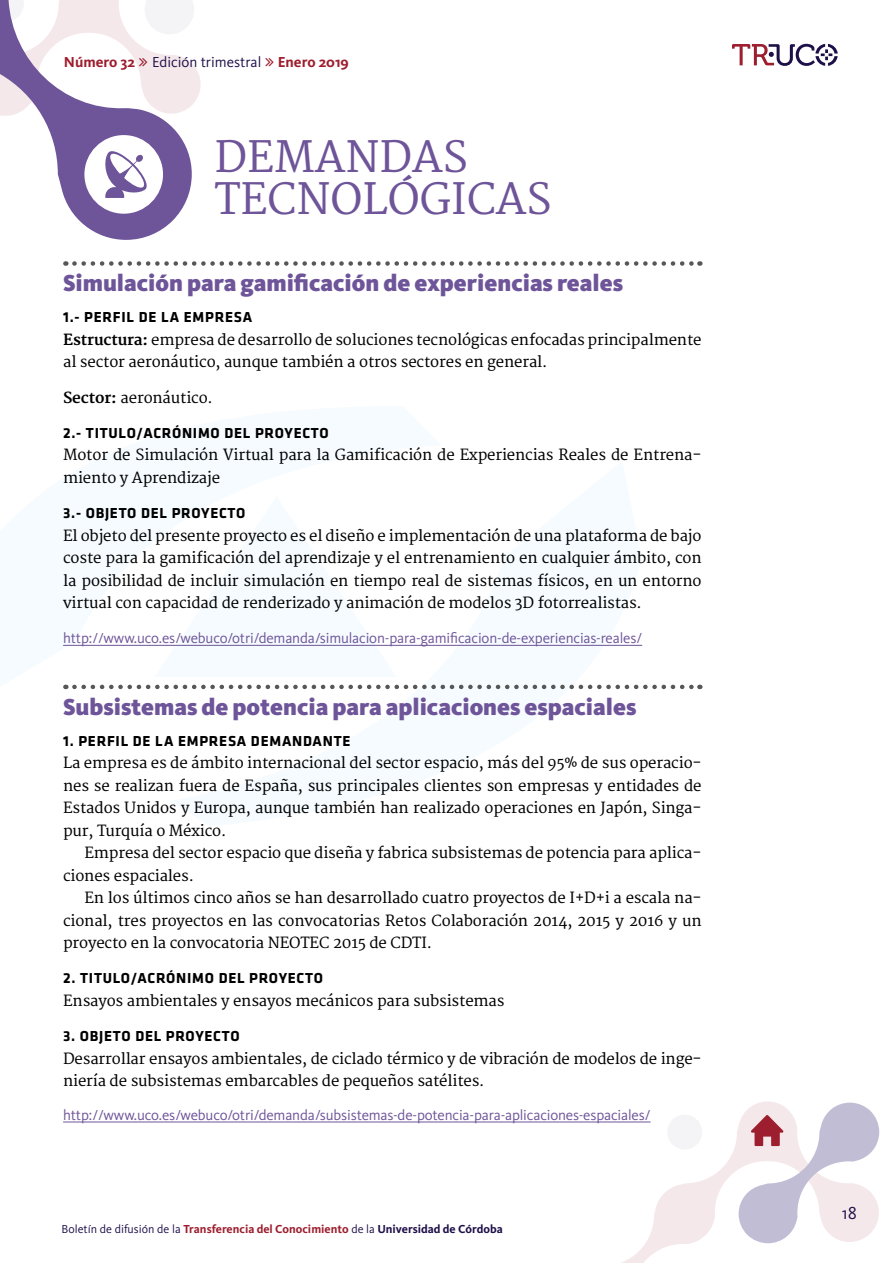
<style>
.page{position:relative;width:893px;height:1263px;background:#fff}
.page>*{position:absolute;margin:0;border:0;box-sizing:border-box;transform-origin:0 0}
.t1{font:42px/42px "Merriweather";color:#6e5499}
.t2{font:900 24px "Kievit OT";color:#6e5499}
.t3{font:18px "Kievit OT";color:#1e0f49}
.t4{font:15px/22.5px "Merriweather";letter-spacing:-.01em;color:#000}
.t5{font:15px "Kievit OT";letter-spacing:-.01em;color:#6e5499}
.t6{font:700 15px "Klavika";letter-spacing:.05em;color:#000}
.t7{font:700 15px "Kievit OT";color:#9d1e2e}
.t8{font:700 12px "Kievit OT";color:#9d1e2e}
.s1{font-weight:400;color:#1e0f49}
.s2{font-weight:700}
.s3{color:#1e0f49}
</style>
<div class="page">
<svg style="left:573px;top:1101px;width:198px;height:162px"></svg>
<svg style="left:732px;top:44px;width:106px;height:22px"></svg>
<svg style="left:64px;top:198px;width:124px;height:42px;fill:#6e5499"></svg>
<div style="left:84px;top:135px;width:79px;height:79px;background:#fff;border-radius:50%"></div>
<svg style="left:74px;top:261px;width:626px;height:5px"></svg>
<hr style="left:63px;top:645px;width:579px;height:1px;background:#6e5499">
<svg style="left:74px;top:685px;width:626px;height:4px"></svg>
<hr style="left:63px;top:1122px;width:587px;height:1px;background:#6e5499">
<svg style="left:739px;top:1102px;width:140px;height:141px"></svg>
<svg style="left:0;top:0;width:201px;height:198px"></svg>
<p class="t7" style="left:64px;top:53px;width:286px">Número 32 <span class="s1">Edición trimestral</span> Enero 2019</p>
<h1 class="t1" style="left:214px;top:138px;width:339px">DEMANDAS<br>TECNOLÓGICAS</h1>
<h2 class="t2" style="left:63px;top:269px;width:561px">Simulación para gamificación de experiencias reales</h2>
<p class="t6" style="left:63px;top:309px;width:190px">1.- PERFIL DE LA EMPRESA</p>
<p class="t4" style="left:63px;top:329px;width:640px"><span class="s2">Estructura:</span> empresa de desarrollo de soluciones tecnológicas enfocadas principalmente al sector aeronáutico, aunque también a otros sectores en general.</p>
<p class="t4" style="left:63px;top:387px;width:151px"><span class="s2">Sector:</span> aeronáutico.</p>
<p class="t6" style="left:63px;top:425px;width:267px">2.- TITULO/ACRÓNIMO DEL PROYECTO</p>
<p class="t4" style="left:63px;top:444px;width:640px">Motor de Simulación Virtual para la Gamificación de Experiencias Reales de Entrena&shy;miento y Aprendizaje</p>
<p class="t6" style="left:63px;top:505px;width:184px">3.- OBJETO DEL PROYECTO</p>
<p class="t4" style="left:63px;top:525px;width:640px;text-align:justify">El objeto del presente proyecto es el diseño e implementación de una plataforma de bajo coste para la gamificación del aprendizaje y el entrenamiento en cualquier ámbito, con la posibilidad de incluir simulación en tiempo real de sistemas físicos, en un entorno virtual con capacidad de renderizado y animación de modelos 3D fotorrealistas.</p>
<p class="t5" style="left:63px;top:629px;width:581px">http://www.uco.es/webuco/otri/demanda/simulacion-para-gamificacion-de-experiencias-reales/</p>
<h2 class="t2" style="left:63px;top:692px;width:575px">Subsistemas de potencia para aplicaciones espaciales</h2>
<p class="t6" style="left:63px;top:732px;width:289px">1. PERFIL DE LA EMPRESA DEMANDANTE</p>
<p class="t4" style="left:63px;top:752px;width:640px;text-align:justify">La empresa es de ámbito internacional del sector espacio, más del 95% de sus operacio&shy;nes se realizan fuera de España, sus principales clientes son empresas y entidades de Estados Unidos y Europa, aunque también han realizado operaciones en Japón, Singa&shy;pur, Turquía o México.</p>
<p class="t4" style="left:63px;top:842px;width:640px;text-indent:21px">Empresa del sector espacio que diseña y fabrica subsistemas de potencia para aplica&shy;ciones espaciales.</p>
<p class="t4" style="left:63px;top:887px;width:640px;text-align:justify;text-indent:21px">En los últimos cinco años se han desarrollado cuatro proyectos de I+D+i a escala na&shy;cional, tres proyectos en las convocatorias Retos Colaboración 2014, 2015 y 2016 y un proyecto en la convocatoria NEOTEC 2015 de CDTI.</p>
<p class="t6" style="left:63px;top:970px;width:261px">2. TITULO/ACRÓNIMO DEL PROYECTO</p>
<p class="t4" style="left:63px;top:990px;width:443px">Ensayos ambientales y ensayos mecánicos para subsistemas</p>
<p class="t6" style="left:63px;top:1028px;width:178px">3. OBJETO DEL PROYECTO</p>
<p class="t4" style="left:63px;top:1048px;width:640px">Desarrollar ensayos ambientales, de ciclado térmico y de vibración de modelos de inge&shy;niería de subsistemas embarcables de pequeños satélites.</p>
<p class="t5" style="left:63px;top:1106px;width:589px">http://www.uco.es/webuco/otri/demanda/subsistemas-de-potencia-para-aplicaciones-espaciales/</p>
<p class="t8" style="left:62px;top:1222px;width:443px"><span class="s1">Boletín de difusión de la</span> Transferencia del Conocimiento <span class="s1">de la</span> <span class="s3">Universidad de Córdoba</span></p>
<p class="t3" style="left:842px;top:1202px;width:17px">18</p>
</div>
